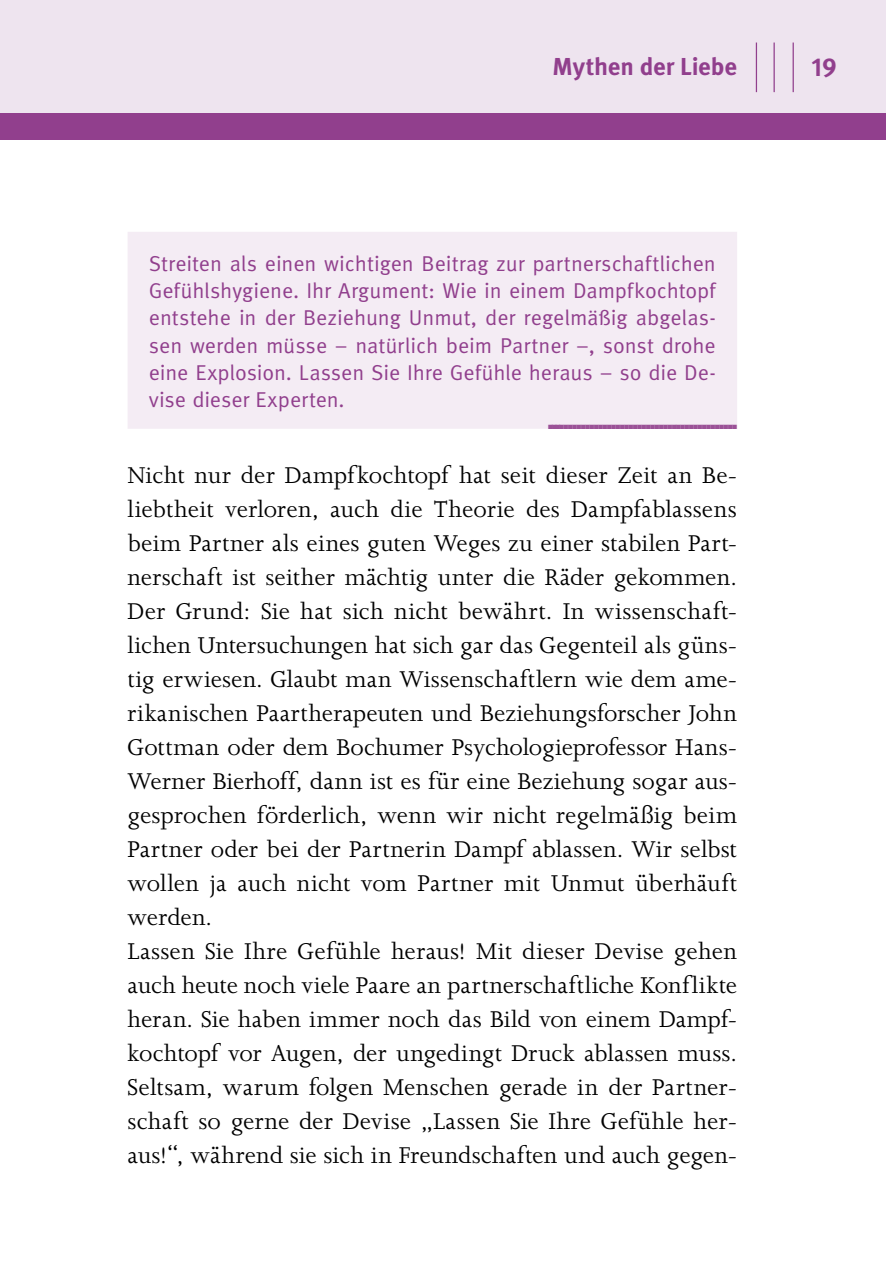
<style>
.page{position:relative;width:886px;height:1276px;background:#fff}
.page>*{position:absolute;margin:0;border:0;box-sizing:border-box;transform-origin:0 0}
.t1{font:26.25px/34px "Joanna MT Std";letter-spacing:.01em;color:#000}
.t2{font:700 26px "Meta Pro";color:#913f8d}
.t3{font:700 24.5px "Meta Pro";letter-spacing:-.005em;color:#913f8d}
.t4{font:21.5px/27.2px "Meta Pro";letter-spacing:-.005em;color:#913f8d;text-align:justify}
.t5{font:7px "European Pi Std 3";color:#9b5297;scale:1.05 1}
</style>
<div class="page">
<div style="left:128px;top:232px;width:609px;height:197px;background:#f4ecf4"></div>
<div style="left:0;top:0;width:886px;height:120px;background:#eee4ef"></div>
<div style="left:0;top:113px;width:886px;height:27px;background:#913f8d"></div>
<hr style="left:792px;top:43px;width:2px;height:49px;background:#913f8d">
<hr style="left:773px;top:43px;width:2px;height:49px;background:#913f8d">
<hr style="left:756px;top:43px;width:1px;height:49px;background:#913f8d">
<p class="t3" style="left:553px;top:51px;width:186px">Mythen der Liebe</p>
<p class="t2" style="left:811px;top:50px;width:27px">19</p>
<p class="t4" style="left:149px;top:250px;width:568px">Streiten als einen wichtigen Beitrag zur partnerschaftlichen Gefühlshygiene. Ihr Argument: Wie in einem Dampfkochtopf entstehe in der Beziehung Unmut, der regelmäßig abgelas&shy;sen werden müsse – natürlich beim Partner –, sonst drohe eine Explosion. Lassen Sie Ihre Gefühle heraus – so die De&shy;vise dieser Experten.</p>
<p class="t5" style="left:548px;top:422px;width:181px">◾◾◾◾ ◾ ◾ ◾ ◾ ◾ ◾ ◾ ◾ ◾ ◾ ◾ ◾ ◾ ◾ ◾ ◾ ◾ ◾ ◾ ◾ ◾ ◾ ◾ ◾ ◾ ◾ ◾ ◾ ◾ ◾ ◾ ◾ ◾ ◾ ◾ ◾ ◾ ◾ ◾ ◾</p>
<p class="t1" style="left:128px;top:458px;width:611px">Nicht nur der Dampfkochtopf hat seit dieser Zeit an Be&shy;liebtheit verloren, auch die Theorie des Dampfablassens beim Partner als eines guten Weges zu einer stabilen Part&shy;nerschaft ist seither mächtig unter die Räder gekommen.<br>Der Grund: Sie hat sich nicht bewährt. In wissenschaft&shy;lichen Untersuchungen hat sich gar das Gegenteil als güns&shy;tig erwiesen. Glaubt man Wissenschaftlern wie dem ame&shy;rikanischen Paartherapeuten und Beziehungsforscher John Gottman oder dem Bochumer Psychologieprofessor Hans-Werner Bierhoff, dann ist es für eine Beziehung sogar aus&shy;gesprochen förderlich, wenn wir nicht regelmäßig beim Partner oder bei der Partnerin Dampf ablassen. Wir selbst wollen ja auch nicht vom Partner mit Unmut überhäuft werden.<br>Lassen Sie Ihre Gefühle heraus! Mit dieser Devise gehen auch heute noch viele Paare an partnerschaftliche Konflikte heran. Sie haben immer noch das Bild von einem Dampf&shy;kochtopf vor Augen, der ungedingt Druck ablassen muss.<br>Seltsam, warum folgen Menschen gerade in der Partner&shy;schaft so gerne der Devise „Lassen Sie Ihre Gefühle her&shy;aus!“, während sie sich in Freundschaften und auch gegen-</p>
</div>
